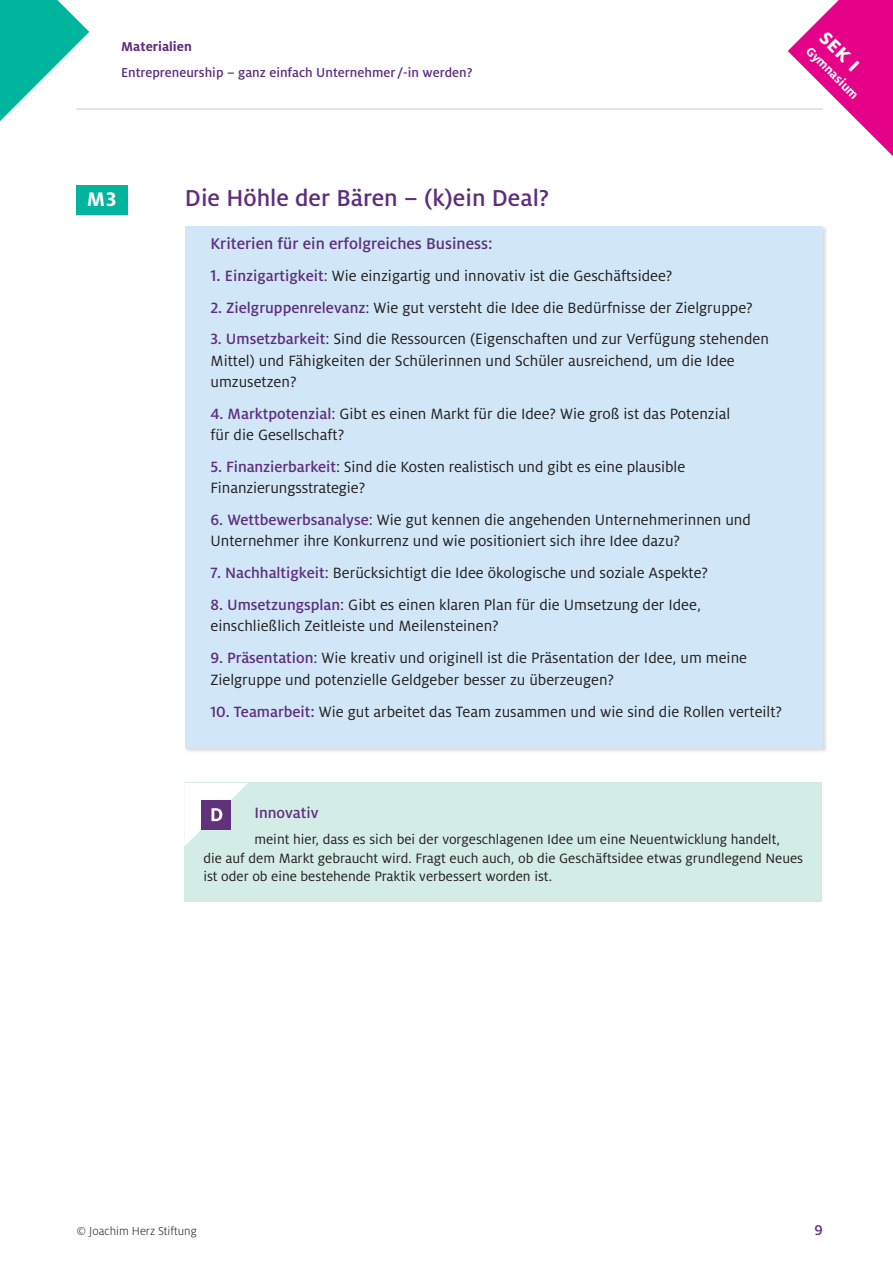
<style>
.page{position:relative;width:893px;height:1263px;background:#fff}
.page>*{position:absolute;margin:0;border:0;box-sizing:border-box;transform-origin:0 0}
.t1{font:500 25.5px "Milo OT";color:#5e2e7e}
.t2{font:700 24px "Milo OT";color:#fff}
.t3{font:700 21.75px "Milo OT";color:#fff}
.t4{font:500 17.25px "Milo OT";color:#5e2e7e}
.t5{font:16.5px/21.3px "Milo OT";color:#231f20}
.t6{font:500 16.5px "Milo OT";color:#5e2e7e}
.t7{font:500 15.75px "Milo OT";color:#5e2e7e}
.t8{font:15px/18.1px "Milo OT";color:#231f20}
.t9{font:500 14.25px "Milo OT";color:#5e2e7e}
.t10{font:700 14.25px "Milo OT";color:#5e2e7e}
.t11{font:700 13.5px "Milo OT";color:#fff}
.t12{font:300 12.75px "Milo OT";color:#231f20}
.s1{font-weight:500;font-size:17.25px;color:#5e2e7e}
.s2{font-weight:500;color:#5e2e7e}
</style>
<div class="page">
<div style="left:185px;top:226px;width:638px;height:522px;background:#d1e7f7"></div>
<div style="left:77px;top:185px;width:51px;height:30px;background:#00b59d"></div>
<div style="left:184px;top:783px;width:638px;height:119px;background:#d4ece6"></div>
<svg style="left:184px;top:783px;width:64px;height:63px"></svg>
<svg style="left:788px;top:0;width:105px;height:156px"></svg>
<hr style="left:77px;top:108px;width:746px;height:2px;background:#d1d2d4">
<svg style="left:0;top:0;width:89px;height:121px"></svg>
<p class="t10" style="left:121px;top:38px;width:72px">Materialien</p>
<p class="t9" style="left:121px;top:64px;width:353px">Entrepreneurship – ganz einfach Unternehmer /-in werden?</p>
<h2 class="t2" style="left:833px;top:24px;width:50px;rotate:45deg">sek I</h2>
<p class="t11" style="left:813px;top:43px;width:70px;rotate:45deg">Gymnasium</p>
<h3 class="t3" style="left:87px;top:187px;width:32px">M3</h3>
<h1 class="t1" style="left:185px;top:184px;width:366px">Die Höhle der Bären – (k)ein Deal?</h1>
<p class="t4" style="left:210px;top:234px;width:284px">Kriterien für ein erfolgreiches Business:</p>
<p class="t5" style="left:210px;top:265px;width:464px"><span class="s1">1.</span> <span class="s2">Einzigartigkeit</span>: Wie einzigartig und innovativ ist die Geschäftsidee?</p>
<p class="t5" style="left:210px;top:297px;width:544px"><span class="s2">2. Zielgruppenrelevanz</span>: Wie gut versteht die Idee die Bedürfnisse der Zielgruppe?</p>
<p class="t5" style="left:210px;top:329px;width:560px"><span class="s2">3. Umsetzbarkeit</span>: Sind die Ressourcen (Eigenschaften und zur Verfügung stehenden<br>Mittel) und Fähigkeiten der Schülerinnen und Schüler ausreichend, um die Idee umzusetzen?</p>
<p class="t5" style="left:210px;top:403px;width:521px"><span class="s2">4. Marktpotenzial</span>: Gibt es einen Markt für die Idee? Wie groß ist das Potenzial für die Gesellschaft?</p>
<p class="t5" style="left:210px;top:456px;width:476px"><span class="s2">5. Finanzierbarkeit</span>: Sind die Kosten realistisch und gibt es eine plausible<br>Finanzierungsstrategie?</p>
<p class="t5" style="left:210px;top:509px;width:542px"><span class="s2">6. Wettbewerbsanalyse</span>: Wie gut kennen die angehenden Unternehmerinnen und<br>Unternehmer ihre Konkurrenz und wie positioniert sich ihre Idee dazu?</p>
<p class="t5" style="left:210px;top:563px;width:499px"><span class="s2">7. Nachhaltigkeit</span>: Berücksichtigt die Idee ökologische und soziale Aspekte?</p>
<p class="t5" style="left:210px;top:595px;width:492px"><span class="s2">8. Umsetzungsplan</span>: Gibt es einen klaren Plan für die Umsetzung der Idee, einschließlich Zeitleiste und Meilensteinen?</p>
<p class="t5" style="left:210px;top:648px;width:538px"><span class="s2">9. Präsentation</span>: Wie kreativ und originell ist die Präsentation der Idee, um meine<br>Zielgruppe und potenzielle Geldgeber besser zu überzeugen?</p>
<p class="t5" style="left:210px;top:701px;width:573px"><span class="s2">10. Teamarbeit:</span> Wie gut arbeitet das Team zusammen und wie sind die Rollen verteilt?</p>
<p class="t6" style="left:254px;top:804px;width:66px">Innovativ</p>
<p class="t8" style="left:203px;top:831px;width:601px;text-indent:51px">meint hier, dass es sich bei der vorgeschlagenen Idee um eine Neuentwicklung handelt,<br>die auf dem Markt gebraucht wird. Fragt euch auch, ob die Geschäftsidee etwas grundlegend Neues ist oder ob eine bestehende Praktik verbessert worden ist.</p>
<p class="t12" style="left:77px;top:1224px;width:122px">© Joachim Herz Stiftung</p>
<p class="t7" style="left:814px;top:1222px;width:10px">9</p>
</div>
